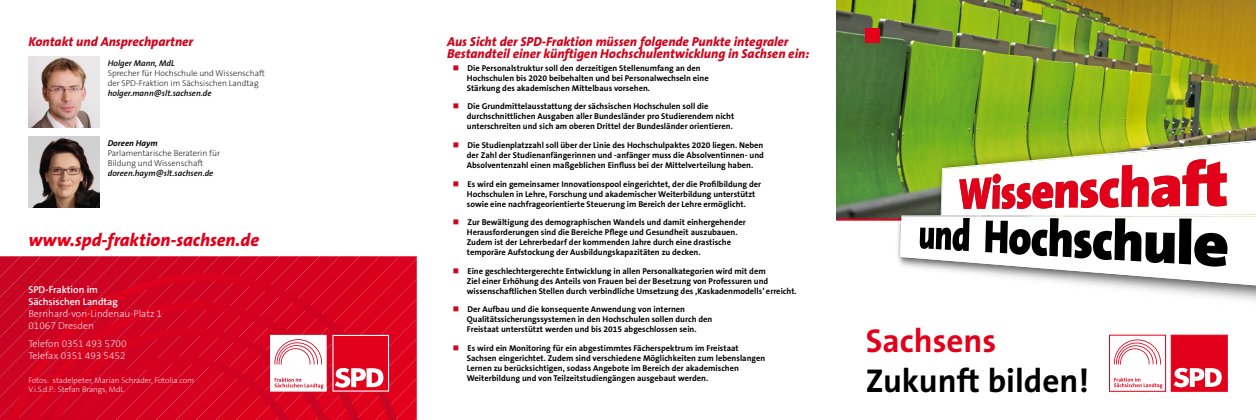
<style>
.page{position:relative;width:1256px;height:420px;background:#fff}
.page>*{position:absolute;margin:0;border:0;box-sizing:border-box;transform-origin:0 0}
.t1{font:700 33.2px "The Sans B7";color:#000}
.t2{font:700 33.2px "The Sans B7";color:#e2001a}
.t3{font:italic 800 18px "The Sans B8";color:#e2001a}
.t4{font:italic 800 13px/12px "The Sans B8";color:#cd071e}
.t5{font:200 10px/12px "The Sans B2";color:#fff}
.t6{font:600 10px/12px "The Sans B6";color:#fff}
.t7{font:700 8.5px/10px "The Sans B7";color:#000}
.t8{font:200 8.5px/10px "The Sans B2";color:#000}
.t9{font:italic 600 8.5px "The Sans B6";color:#000}
.t10{font:italic 700 8.5px "The Sans B7";color:#000}
.t11{font:200 8px/9px "The Sans B2";color:#fff}
</style>
<div class="page">
<img style="left:836px;top:0;width:420px;height:218px">
<div style="left:866px;top:28px;width:14px;height:15px;background:#e2001a"></div>
<div style="left:1109px;top:334px;width:57px;height:57px;border:1px solid #e2001a"></div>
<svg style="left:1114px;top:377px;width:48px;height:11px"></svg>
<div style="left:1171px;top:335px;width:56px;height:56px;background:#e2001a"></div>
<div style="left:1171px;top:334px;width:56px;height:57px;border:1px solid #e2001a"></div>
<svg style="left:1173px;top:367px;width:48px;height:21px"></svg>
<svg style="left:1114px;top:339px;width:47px;height:25px"></svg>
<img style="left:28px;top:56px;width:71px;height:71px">
<hr style="left:836px;top:218px;width:420px;height:2px;background:#e2001a">
<img style="left:893px;top:117px;width:363px;height:184px">
<svg style="left:941px;top:136px;width:315px;height:78px"></svg>
<svg style="left:900px;top:214px;width:356px;height:74px"></svg>
<svg style="left:959px;top:159px;width:268px;height:50px"></svg>
<svg style="left:920px;top:218px;width:49px;height:33px"></svg>
<svg style="left:985px;top:218px;width:242px;height:48px"></svg>
<svg style="left:0;top:256px;width:417px;height:164px;background:#d7112e"></svg>
<img style="left:28px;top:136px;width:71px;height:71px">
<h3 class="t4" style="left:28px;top:36px;width:166px">Kontakt und Ansprechpartner</h3>
<p class="t9" style="left:108px;top:59px;width:68px">Holger Mann, MdL</p>
<p class="t8" style="left:108px;top:68px;width:159px">Sprecher für Hochschule und Wissenschaft der SPD-Fraktion im Sächsischen Landtag</p>
<p class="t9" style="left:108px;top:89px;width:105px">holger.mann@slt.sachsen.de</p>
<p class="t10" style="left:108px;top:139px;width:51px">Doreen Haym</p>
<p class="t8" style="left:108px;top:148px;width:114px">Parlamentarische Beraterin für<br>Bildung und Wissenschaft</p>
<p class="t9" style="left:108px;top:169px;width:107px">doreen.haym@slt.sachsen.de</p>
<h2 class="t3" style="left:28px;top:230px;width:232px">www.spd-fraktion-sachsen.de</h2>
<p class="t6" style="left:28px;top:284px;width:91px">SPD-Fraktion im<br>Sächsischen Landtag</p>
<p class="t5" style="left:28px;top:308px;width:135px">Bernhard-von-Lindenau-Platz 1<br>01067 Dresden</p>
<p class="t5" style="left:28px;top:337px;width:100px">Telefon 0351 493 5700<br>Telefax 0351 493 5452</p>
<p class="t11" style="left:28px;top:375px;width:167px">Fotos: stadelpeter, Marian Schrader, Fotolia.com<br>V.i.S.d.P.: Stefan Brangs, MdL</p>
<h3 class="t4" style="left:447px;top:36px;width:364px">Aus Sicht der SPD-Fraktion müssen folgende Punkte integraler<br>Bestandteil einer künftigen Hochschulentwicklung in Sachsen ein:</h3>
<p class="t7" style="left:467px;top:63px;width:243px">Die Personalstruktur soll den derzeitigen Stellenumfang an den<br>Hochschulen bis 2020 beibehalten und bei Personalwechseln eine<br>Stärkung des akademischen Mittelbaus vorsehen.</p>
<p class="t7" style="left:467px;top:102px;width:269px">Die Grundmittelausstattung der sächsischen Hochschulen soll die durchschnittlichen Ausgaben aller Bundesländer pro Studierendem nicht unterschreiten und sich am oberen Drittel der Bundesländer orientieren.</p>
<p class="t7" style="left:467px;top:140px;width:299px;text-align:justify">Die Studienplatzzahl soll über der Linie des Hochschulpaktes 2020 liegen. Neben der Zahl der Studienanfängerinnen und -anfänger muss die Absolventinnen- und Absolventenzahl einen maßgeblichen Einfluss bei der Mittelverteilung haben.</p>
<p class="t7" style="left:467px;top:179px;width:296px">Es wird ein gemeinsamer Innovationspool eingerichtet, der die Profilbildung der<br>Hochschulen in Lehre, Forschung und akademischer Weiterbildung unterstützt sowie eine nachfrageorientierte Steuerung im Bereich der Lehre ermöglicht.</p>
<p class="t7" style="left:467px;top:217px;width:280px">Zur Bewältigung des demographischen Wandels und damit einhergehender Herausforderungen sind die Bereiche Pflege und Gesundheit auszubauen.<br>Zudem ist der Lehrerbedarf der kommenden Jahre durch eine drastische temporäre Aufstockung der Ausbildungskapazitäten zu decken.</p>
<p class="t7" style="left:467px;top:266px;width:331px">Eine geschlechtergerechte Entwicklung in allen Personalkategorien wird mit dem<br>Ziel einer Erhöhung des Anteils von Frauen bei der Besetzung von Professuren und wissenschaftlichen Stellen durch verbindliche Umsetzung des ‚Kaskadenmodells’ erreicht.</p>
<p class="t7" style="left:467px;top:304px;width:247px">Der Aufbau und die konsequente Anwendung von internen<br>Qualitätssicherungssystemen in den Hochschulen sollen durch den<br>Freistaat unterstützt werden und bis 2015 abgeschlossen sein.</p>
<p class="t7" style="left:467px;top:343px;width:300px">Es wird ein Monitoring für ein abgestimmtes Fächerspektrum im Freistaat Sachsen eingerichtet. Zudem sind verschiedene Möglichkeiten zum lebenslangen Lernen zu berücksichtigen, sodass Angebote im Bereich der akademischen Weiterbildung und von Teilzeitstudiengängen ausgebaut werden.</p>
<h1 class="t2" style="left:866px;top:322px;width:132px">Sachsens</h1>
<h1 class="t1" style="left:866px;top:362px;width:225px">Zukunft bilden!</h1>
</div>
